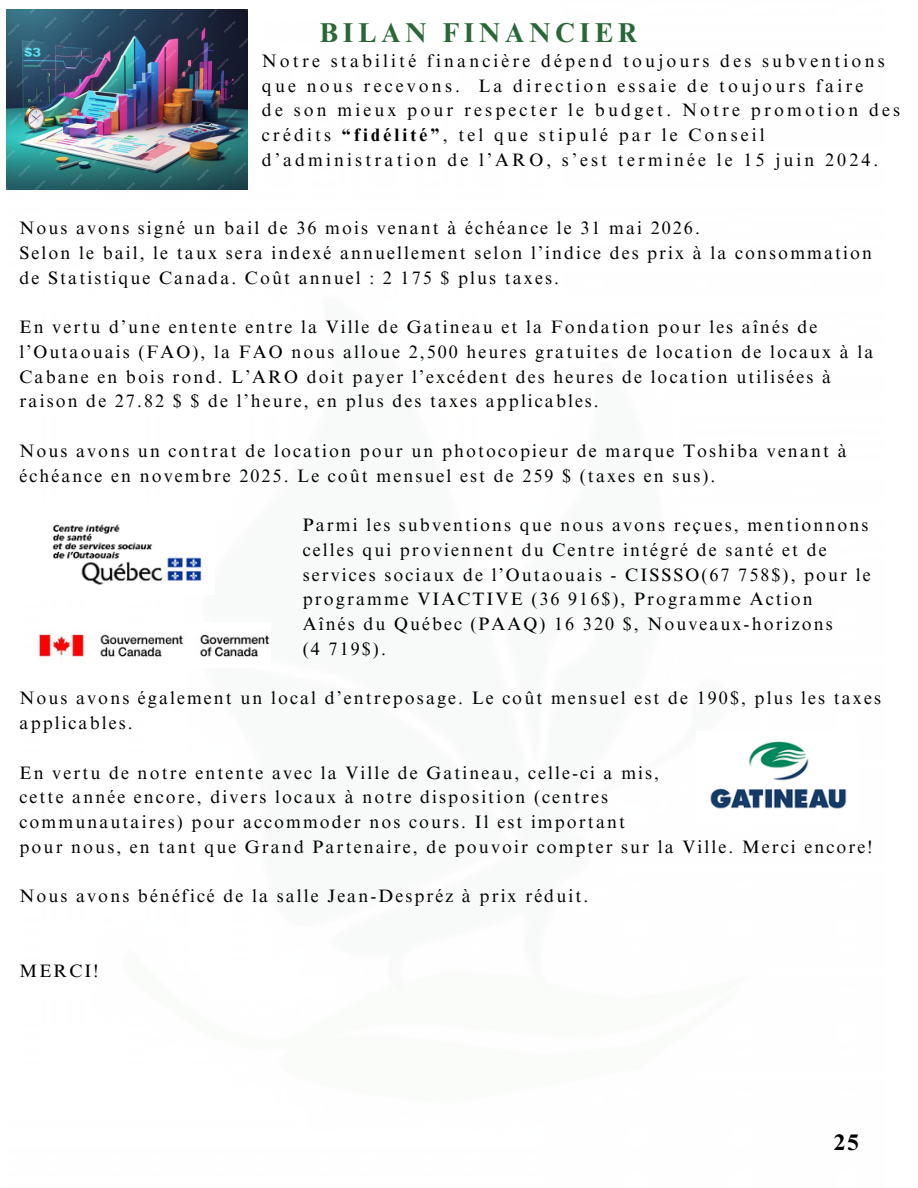
<style>
.page{position:relative;width:918px;height:1188px;background:#fff}
.page>*{position:absolute;margin:0;border:0;box-sizing:border-box;transform-origin:0 0}
.t1{font:700 27.3px "Times NRMT Pro";letter-spacing:.175em;color:#2a6737}
.t2{font:700 22.5px "Times NRMT Pro";color:#000}
.t3{font:18px/24.8px "Times NRMT Pro";letter-spacing:.115em;color:#000}
.t4{font:18px "Times NRMT Pro";letter-spacing:.175em;color:#000}
.s1{font-weight:700}
</style>
<div class="page">
<img style="left:7px;top:10px;width:240px;height:180px">
<img style="left:52px;top:524px;width:150px;height:61px">
<img style="left:40px;top:633px;width:230px;height:25px">
<img style="left:710px;top:741px;width:137px;height:68px">
<p class="t1" style="left:320px;top:23px;width:319px">BILAN FINANCIER</p>
<p class="t4" style="left:262px;top:54px;width:624px">Notre stabilité financière dépend toujours des subventions</p>
<p class="t4" style="left:262px;top:79px;width:603px">que nous recevons. La direction essaie de toujours faire</p>
<h1 class="t4" style="left:262px;top:103px;width:640px">de son mieux pour respecter le budget. Notre promotion des</h1>
<p class="t4" style="left:262px;top:128px;width:504px">crédits <span class="s1">“fidélité”</span>, tel que stipulé par le Conseil</p>
<p class="t4" style="left:262px;top:153px;width:618px">d’administration de l’ARO, s’est terminée le 15 juin 2024.</p>
<p class="t3" style="left:20px;top:218px;width:682px">Nous avons signé un bail de 36 mois venant à échéance le 31 mai 2026.</p>
<p class="t3" style="left:20px;top:243px;width:854px">Selon le bail, le taux sera indexé annuellement selon l’indice des prix à la consommation</p>
<p class="t3" style="left:20px;top:267px;width:541px">de Statistique Canada. Coût annuel : 2 175 $ plus taxes.</p>
<p class="t3" style="left:20px;top:317px;width:855px">En vertu d’une entente entre la Ville de Gatineau et la Fondation pour les aînés de l’Outaouais (FAO), la FAO nous alloue 2,500 heures gratuites de location de locaux à la Cabane en bois rond. L’ARO doit payer l’excédent des heures de location utilisées à raison de 27.82 $ $ de l’heure, en plus des taxes applicables.</p>
<p class="t3" style="left:20px;top:441px;width:829px">Nous avons un contrat de location pour un photocopieur de marque Toshiba venant à échéance en novembre 2025. Le coût mensuel est de 259 $ (taxes en sus).</p>
<p class="t3" style="left:303px;top:515px;width:567px">Parmi les subventions que nous avons reçues, mentionnons</p>
<p class="t3" style="left:303px;top:540px;width:525px">celles qui proviennent du Centre intégré de santé et de</p>
<p class="t3" style="left:303px;top:564px;width:569px">services sociaux de l’Outaouais - CISSSO(67 758$), pour le</p>
<p class="t3" style="left:303px;top:589px;width:511px">programme VIACTIVE (36 916$), Programme Action</p>
<p class="t3" style="left:303px;top:614px;width:531px">Aînés du Québec (PAAQ) 16 320 $, Nouveaux-horizons</p>
<p class="t3" style="left:303px;top:639px;width:85px">(4 719$).</p>
<h2 class="t3" style="left:20px;top:688px;width:863px">Nous avons également un local d’entreposage. Le coût mensuel est de 190$, plus les taxes applicables.</h2>
<p class="t3" style="left:20px;top:762px;width:641px">En vertu de notre entente avec la Ville de Gatineau, celle-ci a mis,</p>
<p class="t3" style="left:20px;top:787px;width:590px">cette année encore, divers locaux à notre disposition (centres</p>
<p class="t3" style="left:20px;top:812px;width:607px">communautaires) pour accommoder nos cours. Il est important</p>
<p class="t3" style="left:20px;top:837px;width:854px">pour nous, en tant que Grand Partenaire, de pouvoir compter sur la Ville. Merci encore!</p>
<p class="t3" style="left:20px;top:886px;width:570px">Nous avons bénéficé de la salle Jean-Despréz à prix réduit.</p>
<p class="t3" style="left:20px;top:960px;width:80px">MERCI!</p>
<p class="t2" style="left:834px;top:1134px;width:27px">25</p>
</div>
